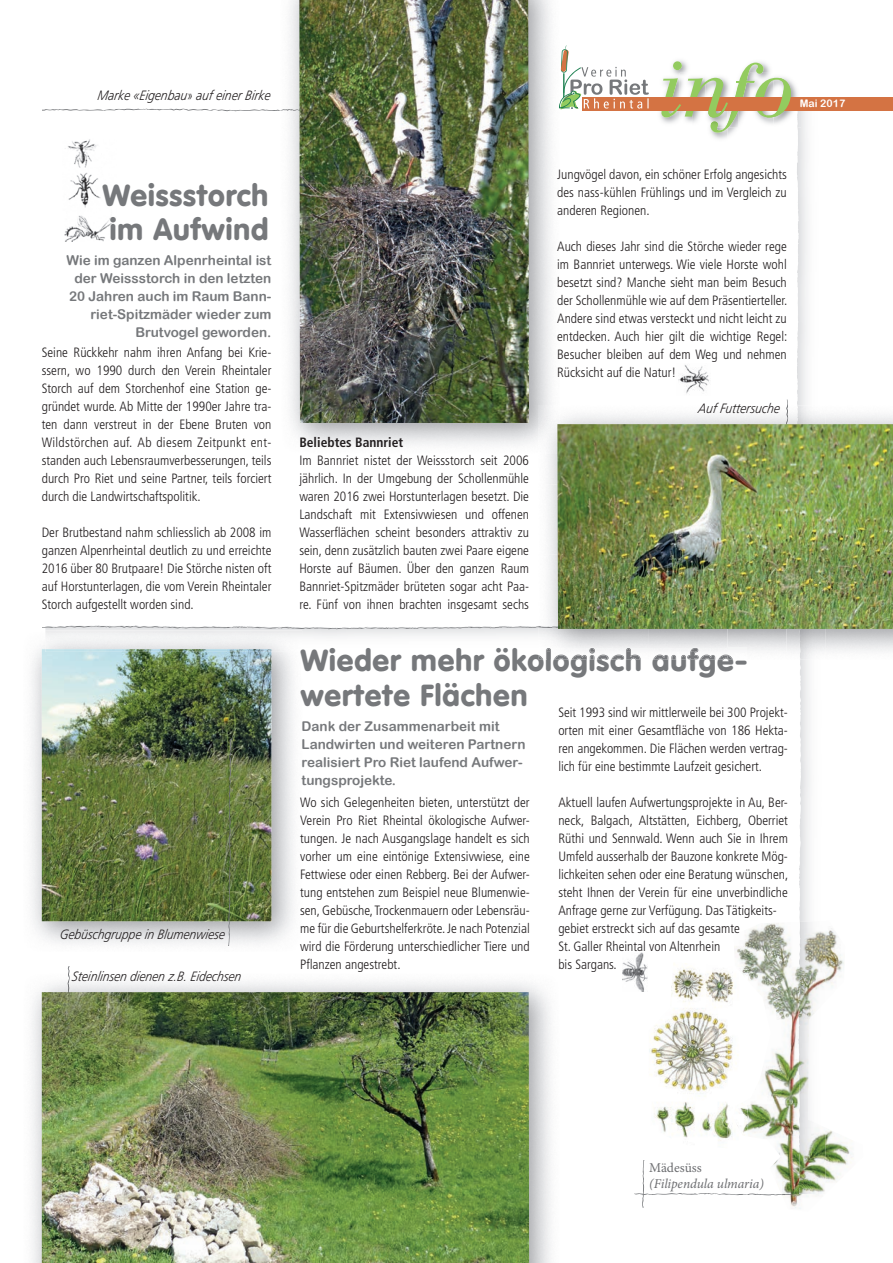
<style>
.page{position:relative;width:893px;height:1263px;background:#fff}
.page>*{position:absolute;margin:0;border:0;box-sizing:border-box;transform-origin:0 0}
.t1{font:900 30px/34.5px "VAG Rounded";letter-spacing:.035em;color:#76787b}
.t2{font:300 condensed 13.5px/18px "Frutiger LT Std";color:#231f20;text-align:justify}
.t3{font:13.5px/18px "Arial Rounded MT Bold";color:#76787b;text-align:right}
.t4{font:italic 300 13.5px "Frutiger LT Std";letter-spacing:.005em;color:#231f20;scale:.88 1}
.t5{font:italic 13.5px "Minion Pro";letter-spacing:-.005em;color:#6c6d70}
.t6{font:700 condensed 13.5px "Frutiger";color:#231f20}
.t7{font:13.5px "Minion Pro";letter-spacing:-.005em;color:#6c6d70}
.t8{font:10.5px "Arial Rounded MT Bold";color:#fff}
.s1{font-style:normal;font-stretch:condensed}
</style>
<div class="page">
<img style="left:801px;top:110px;width:24px;height:124px">
<svg style="left:797px;top:128px;width:4px;height:1066px;fill:#e6e7e9"></svg>
<img style="left:678px;top:365px;width:31px;height:29px">
<img style="left:31px;top:645px;width:263px;height:301px">
<img style="left:42px;top:649px;width:229px;height:272px">
<svg style="left:66px;top:967px;width:5px;height:25px"></svg>
<img style="left:45px;top:630px;width:257px;height:22px">
<img style="left:45px;top:649px;width:226px;height:3px">
<svg style="left:228px;top:740px;width:5px;height:205px"></svg>
<svg style="left:43px;top:108px;width:256px;height:4px"></svg>
<img style="left:711px;top:133px;width:21px;height:6px">
<img style="left:656px;top:60px;width:27px;height:58px">
<img style="left:791px;top:81px;width:6px;height:16px">
<img style="left:791px;top:110px;width:10px;height:18px">
<div style="left:810px;top:97px;width:83px;height:13px;background:#d47343"></div>
<div style="left:581px;top:97px;width:232px;height:13px;background:#d47343"></div>
<svg style="left:661px;top:61px;width:130px;height:72px"></svg>
<img style="left:69px;top:973px;width:1px;height:19px">
<img style="left:67px;top:973px;width:2px;height:19px">
<img style="left:42px;top:992px;width:487px;height:271px">
<img style="left:281px;top:109px;width:18px;height:2px">
<svg style="left:559px;top:45px;width:90px;height:65px"></svg>
<img style="left:299px;top:0;width:230px;height:423px">
<img style="left:539px;top:405px;width:354px;height:255px">
<img style="left:797px;top:405px;width:3px;height:19px">
<img style="left:649px;top:405px;width:78px;height:19px">
<svg style="left:43px;top:625px;width:514px;height:4px"></svg>
<img style="left:539px;top:484px;width:18px;height:143px">
<img style="left:786px;top:405px;width:2px;height:19px">
<svg style="left:299px;top:647px;width:448px;height:13px"></svg>
<img style="left:539px;top:656px;width:6px;height:4px">
<img style="left:716px;top:658px;width:11px;height:2px">
<img style="left:545px;top:648px;width:171px;height:12px">
<img style="left:539px;top:405px;width:21px;height:48px">
<img style="left:557px;top:424px;width:336px;height:205px">
<img style="left:64px;top:139px;width:37px;height:103px">
<svg style="left:101px;top:218px;width:14px;height:24px"></svg>
<img style="left:727px;top:972px;width:6px;height:166px">
<img style="left:649px;top:968px;width:78px;height:173px">
<img style="left:825px;top:928px;width:19px;height:59px">
<img style="left:823px;top:1130px;width:30px;height:62px">
<img style="left:795px;top:1194px;width:24px;height:15px">
<img style="left:734px;top:922px;width:66px;height:181px">
<img style="left:748px;top:1103px;width:52px;height:91px">
<img style="left:733px;top:967px;width:15px;height:166px">
<svg style="left:634px;top:1161px;width:162px;height:46px"></svg>
<img style="left:622px;top:953px;width:28px;height:38px">
<p class="t4" style="left:97px;top:87px;width:201px">Marke «Eigenbau<span class="s1">»</span> auf einer Birke</p>
<h1 class="t1" style="left:103px;top:179px;width:167px">Weissstorch im Aufwind</h1>
<p class="t3" style="left:67px;top:251px;width:206px">Wie im ganzen Alpenrheintal ist der Weissstorch in den letzten<br>20 Jahren auch im Raum Bann&shy;riet-Spitzmäder wieder zum<br>Brutvogel geworden.</p>
<p class="t2" style="left:42px;top:344px;width:231px">Seine Rückkehr nahm ihren Anfang bei Krie&shy;ssern, wo 1990 durch den Verein Rheintaler Storch auf dem Storchenhof eine Station ge&shy;gründet wurde. Ab Mitte der 1990er Jahre tra&shy;ten dann verstreut in der Ebene Bruten von Wildstörchen auf. Ab diesem Zeitpunkt ent&shy;standen auch Lebensraumverbesserungen, teils durch Pro Riet und seine Partner, teils forciert durch die Landwirtschaftspolitik.</p>
<p class="t2" style="left:42px;top:524px;width:231px">Der Brutbestand nahm schliesslich ab 2008 im ganzen Alpenrheintal deutlich zu und erreichte 2016 über 80 Brutpaare! Die Störche nisten oft auf Horstunterlagen, die vom Verein Rheintaler Storch aufgestellt worden sind.</p>
<p class="t4" style="left:60px;top:926px;width:192px">Gebüschgrupp e in Blumenwiese</p>
<p class="t4" style="left:72px;top:969px;width:196px">Steinlinsen dienen z.B. Eidechsen</p>
<p class="t8" style="left:800px;top:97px;width:47px">Mai 2017</p>
<p class="t2" style="left:557px;top:166px;width:231px">Jungvögel davon, ein schöner Erfolg angesichts des nass-kühlen Frühlings und im Vergleich zu anderen Regionen.</p>
<p class="t2" style="left:557px;top:238px;width:232px">Auch dieses Jahr sind die Störche wieder rege im Bannriet unterwegs. Wie viele Horste wohl besetzt sind? Manche sieht man beim Besuch der Schollenmühle wie auf dem Präsentierteller.<br>Andere sind etwas versteckt und nicht leicht zu entdecken. Auch hier gilt die wichtige Regel:<br>Besucher bleiben auf dem Weg und nehmen Rücksicht auf die Natur!</p>
<p class="t6" style="left:299px;top:434px;width:105px">Beliebtes Bannriet</p>
<p class="t2" style="left:299px;top:452px;width:231px">Im Bannriet nistet der Weissstorch seit 2006 jährlich. In der Umgebung der Schollenmühle waren 2016 zwei Horstunterlagen besetzt. Die Landschaft mit Extensivwiesen und offenen Wasserflächen scheint besonders attraktiv zu sein, denn zusätzlich bauten zwei Paare eigene Horste auf Bäumen. Über den ganzen Raum Bannriet-Spitzmäder brüteten sogar acht Paa&shy;re. Fünf von ihnen brachten insgesamt sechs</p>
<p class="t4" style="left:698px;top:400px;width:97px">A uf Futtersuche</p>
<h1 class="t1" style="left:301px;top:644px;width:448px">Wieder mehr ökologisch aufge&shy;wertete Flächen</h1>
<p class="t2" style="left:558px;top:704px;width:231px">Seit 1993 sind wir mittlerweile bei 300 Projekt&shy;orten mit einer Gesamtfläche von 186 Hekta&shy;ren angekommen. Die Flächen werden vertrag&shy;lich für eine bestimmte Laufzeit gesichert.</p>
<p class="t2" style="left:558px;top:794px;width:232px;text-align:left">Aktuell laufen Aufwertungsprojekte in Au, Ber&shy;neck, Balgach, Altstätten, Eichberg, Oberriet Rüthi und Sennwald. Wenn auch Sie in Ihrem Umfeld ausserhalb der Bauzone konkrete Mög&shy;lichkeiten sehen oder eine Beratung wünschen, steht Ihnen der Verein für eine unverbindliche Anfrage gerne zur Verfügung. Das Tätigkeits&shy;gebiet erstreckt sich auf das gesamte<br>St. Galler Rheintal von Altenrhein<br>bis Sargans.</p>
<p class="t3" style="left:302px;top:717px;width:225px;text-align:left">Dank der Zusammenarbeit mit<br>Landwirten und weiteren Partnern realisiert Pro Riet laufend Aufwer&shy;tungsprojekte.</p>
<p class="t2" style="left:300px;top:793px;width:231px">Wo sich Gelegenheiten bieten, unterstützt der Verein Pro Riet Rheintal ökologische Aufwer&shy;tungen. Je nach Ausgangslage handelt es sich vorher um eine eintönige Extensivwiese, eine Fettwiese oder einen Rebberg. Bei der Aufwer&shy;tung entstehen zum Beispiel neue Blumenwie&shy;sen, Gebüsche, Trockenmauern oder Lebensräu&shy;me für die Geburtshelferkröte. Je nach Potenzial wird die Förderung unterschiedlicher Tiere und Pflanzen angestrebt.</p>
<p class="t7" style="left:649px;top:1158px;width:54px">Mädesüss</p>
<p class="t5" style="left:649px;top:1174px;width:116px">(Filipendula ulmaria)</p>
</div>
